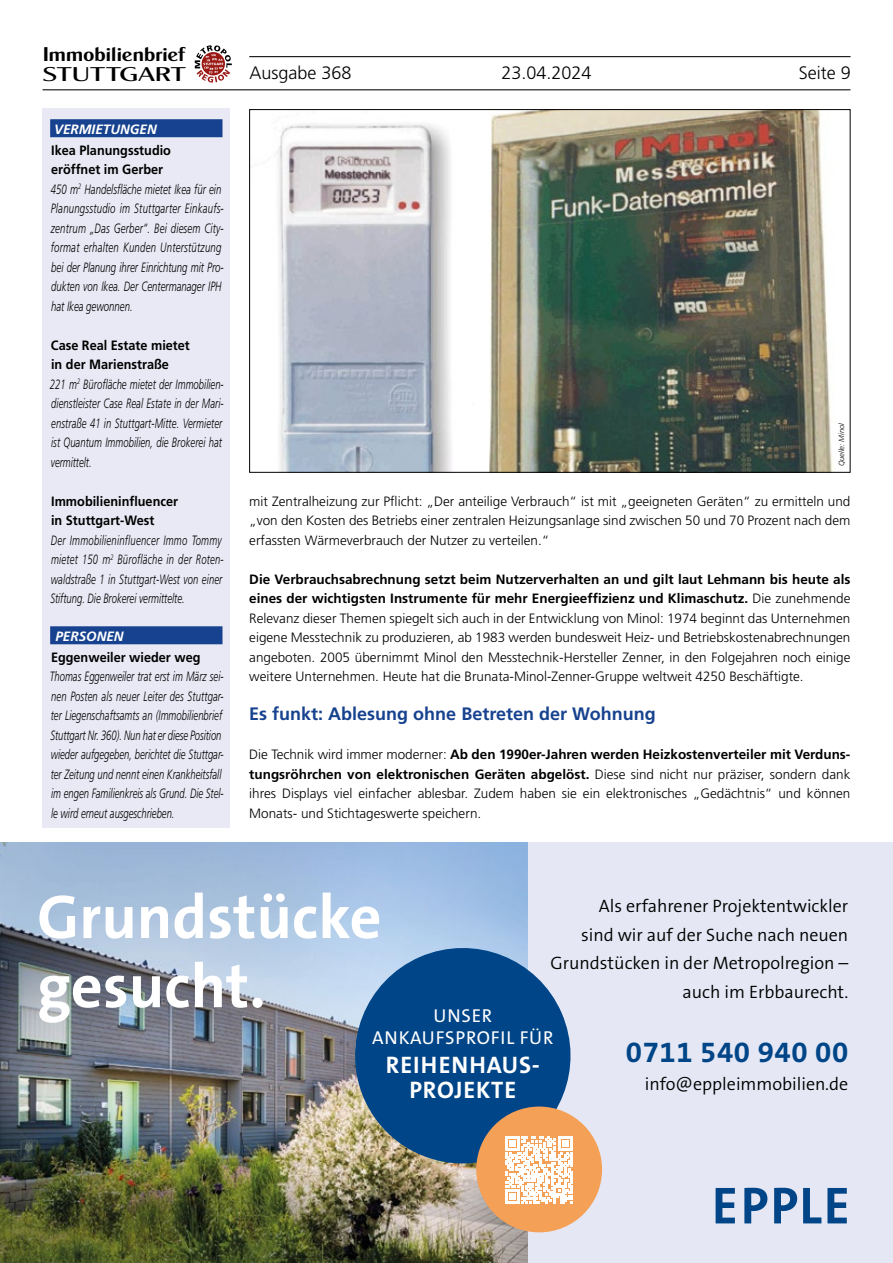
<style>
.page{position:relative;width:893px;height:1263px;background:#fff}
.page>*{position:absolute;margin:0;border:0;box-sizing:border-box;transform-origin:0 0}
.t1{font:700 62.25px/69.2px "The Sans B W7";color:#fff}
.t2{font:700 29.55px "The Sans B W7";letter-spacing:.02em;color:#004587}
.t3{font:700 24px/24.8px "The Sans B W7";letter-spacing:.035em;color:#fff;text-align:center}
.t4{font:19.95px "Cg Globe Gothic Bd";letter-spacing:-.02em;color:#000;scale:1.07 1}
.t5{font:19.95px "Cg Globe Gothic Dm";letter-spacing:-.02em;color:#000;scale:1.44 1}
.t6{font:18.75px/22.5px "The Sans B W5 Plain";letter-spacing:.04em;color:#fff;text-align:center}
.t7{font:300 18px/28.5px "The Sans B W4";color:#000;text-align:right}
.t8{font:700 18px "Frutiger";color:#17428f}
.t9{font:300 18px "Frutiger";color:#000}
.t10{font:300 13.5px/19.5px "Frutiger";color:#000;text-align:justify}
.t11{font:italic 300 13.5px/19.5px "Frutiger";letter-spacing:.005em;color:#000;scale:.7 1}
.t12{font:italic 300 13.5px/19.5px "Frutiger";letter-spacing:.005em;color:#000;scale:.71 1}
.t13{font:700 13.5px/19.5px "Frutiger";color:#000;scale:.94 1}
.t14{font:italic 700 13.5px "Frutiger";color:#fff}
.t15{font:italic 300 7.5px "Frutiger";color:#000}
.s1{font-weight:700;font-style:normal}
.s2{font-weight:700}
</style>
<div class="page">
<hr style="left:43px;top:89px;width:807px;height:1px;background:#000">
<svg style="left:195px;top:45px;width:37px;height:38px"></svg>
<hr style="left:249px;top:56px;width:602px;height:1px;background:#000">
<div style="left:43px;top:109px;width:187px;height:719px;background:#e9e9f5"></div>
<div style="left:50px;top:119px;width:172px;height:18px;background:#17428f"></div>
<div style="left:50px;top:626px;width:172px;height:18px;background:#17428f"></div>
<img style="left:276px;top:111px;width:557px;height:360px">
<div style="left:524px;top:842px;width:368px;height:421px;background:#e5e8f4"></div>
<img style="left:0;top:842px;width:527px;height:421px">
<svg style="left:340px;top:933px;width:231px;height:245px;background:#3d6e9b"></svg>
<div style="left:476px;top:1106px;width:126px;height:126px;background:#f5a057;border-radius:50%"></div>
<svg style="left:505px;top:1136px;width:67px;height:67px"></svg>
<svg style="left:716px;top:1188px;width:131px;height:35px"></svg>
<h3 class="t4" style="left:43px;top:42px;width:135px">Immobilienbrief</h3>
<h3 class="t5" style="left:43px;top:62px;width:101px">STUTTGART</h3>
<h3 class="t9" style="left:249px;top:63px;width:104px">Ausgabe 368</h3>
<h3 class="t9" style="left:501px;top:63px;width:92px">23.04.2024</h3>
<h3 class="t9" style="left:799px;top:63px;width:54px">Seite 9</h3>
<p class="t14" style="left:54px;top:121px;width:104px">VERMIETUNGEN</p>
<p class="t12" style="left:51px;top:140px;width:245px"><span class="s1">Ikea Planungsstudio<br>eröffnet im Gerber<br></span>450 m<sup>2</sup> Handelsfläche mietet Ikea für ein Planungsstudio im Stuttgarter Einkaufs&shy;zentrum „Das Gerber“. Bei diesem City&shy;format erhalten Kunden Unterstützung bei der Planung ihrer Einrichtung mit Pro&shy;dukten von Ikea. Der Centermanager IPH hat Ikea gewonnen.</p>
<p class="t11" style="left:50px;top:335px;width:250px"><span class="s1">Case Real Estate mietet<br>in der Marienstraße<br></span>221 m<sup>2</sup> Bürofläche mietet der Immobilien&shy;dienstleister Case Real Estate in der Mari&shy;enstraße 41 in Stuttgart-Mitte. Vermieter ist Quantum Immobilien, die Brokerei hat vermittelt.</p>
<p class="t13" style="left:51px;top:491px;width:137px">Immobilieninfluencer in Stuttgart-West</p>
<p class="t11" style="left:50px;top:530px;width:249px">Der Immobilieninfluencer Immo Tommy mietet 150 m<sup>2</sup> Bürofläche in der Roten&shy;waldstraße 1 in Stuttgart-West von einer Stiftung. Die Brokerei vermittelte.</p>
<p class="t14" style="left:55px;top:628px;width:70px">PERSONEN</p>
<p class="t13" style="left:51px;top:647px;width:161px">Eggenweiler wieder weg</p>
<p class="t11" style="left:50px;top:667px;width:250px">Thomas Eggenweiler trat erst im März sei&shy;nen Posten als neuer Leiter des Stuttgar&shy;ter Liegenschaftsamts an (Immobilienbrief Stuttgart Nr. 360). Nun hat er diese Position wieder aufgegeben, berichtet die Stuttgar&shy;ter Zeitung und nennt einen Krankheitsfall im engen Familienkreis als Grund. Die Stel&shy;le wird erneut ausgeschrieben.</p>
<p class="t15" style="left:837px;top:466px;width:45px;rotate:-90deg">Quelle: Minol</p>
<p class="t10" style="left:249px;top:491px;width:603px">mit Zentralheizung zur Pflicht: „Der anteilige Verbrauch“ ist mit „geeigneten Geräten“ zu ermitteln und „von den Kosten des Betriebs einer zentralen Heizungsanlage sind zwischen 50 und 70 Prozent nach dem erfassten Wärmeverbrauch der Nutzer zu verteilen.“</p>
<p class="t10" style="left:249px;top:569px;width:603px"><span class="s2">Die Verbrauchsabrechnung setzt beim Nutzerverhalten an und gilt laut Lehmann bis heute als eines der wichtigsten Instrumente für mehr Energieeffizienz und Klimaschutz.</span> Die zunehmende Relevanz dieser Themen spiegelt sich auch in der Entwicklung von Minol: 1974 beginnt das Unternehmen eigene Messtechnik zu produzieren, ab 1983 werden bundesweit Heiz- und Betriebskostenabrechnungen angeboten. 2005 übernimmt Minol den Messtechnik-Hersteller Zenner, in den Folgejahren noch einige weitere Unternehmen. Heute hat die Brunata-Minol-Zenner-Gruppe weltweit 4250 Beschäftigte.</p>
<h3 class="t8" style="left:249px;top:703px;width:408px">Es funkt: Ablesung ohne Betreten der Wohnung</h3>
<p class="t10" style="left:249px;top:745px;width:603px">Die Technik wird immer moderner: <span class="s2">Ab den 1990er-Jahren werden Heizkostenverteiler mit Verduns&shy;tungsröhrchen von elektronischen Geräten abgelöst.</span> Diese sind nicht nur präziser, sondern dank ihres Displays viel einfacher ablesbar. Zudem haben sie ein elektronisches „Gedächtnis“ und können Monats- und Stichtageswerte speichern.</p>
<h1 class="t1" style="left:37px;top:883px;width:346px">Grundstücke gesucht.</h1>
<h3 class="t7" style="left:550px;top:892px;width:299px">Als erfahrener Projektentwickler<br>sind wir auf der Suche nach neuen<br>Grundstücken in der Metropolregion – auch im Erbbaurecht.</h3>
<h3 class="t6" style="left:372px;top:1004px;width:183px">UNSER<br>ANKAUFSPROFIL FÜR</h3>
<h3 class="t3" style="left:386px;top:1053px;width:155px">REIHENHAUS-<br>PROJEKTE</h3>
<h2 class="t2" style="left:626px;top:1032px;width:224px">0711 540 940 00</h2>
<h3 class="t7" style="left:645px;top:1070px;width:205px">info@eppleimmobilien.de</h3>
</div>
